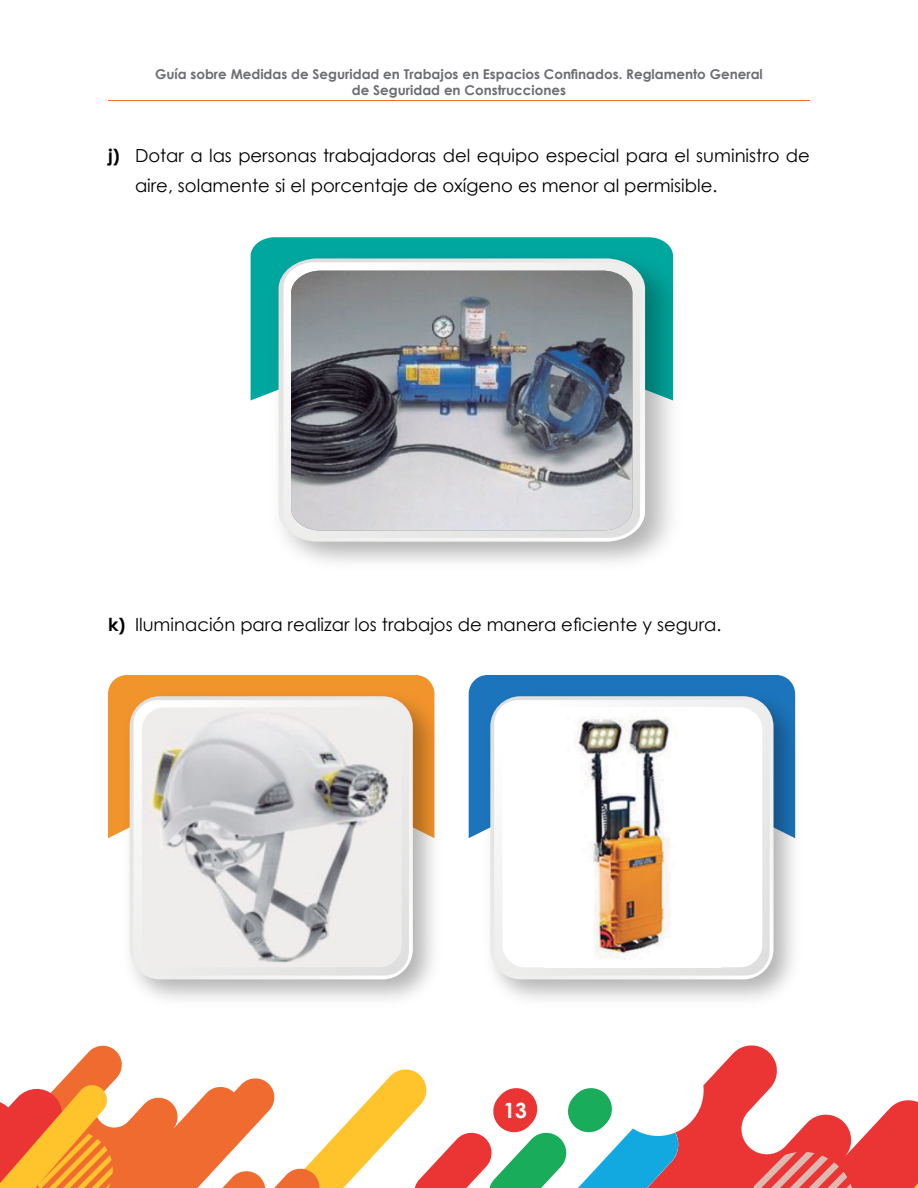
<style>
.page{position:relative;width:918px;height:1188px;background:#fff}
.page>*{position:absolute;margin:0;border:0;box-sizing:border-box;transform-origin:0 0}
.t1{font:700 21px "Century Gothic";color:#fff}
.t2{font:18px/30px "Century Gothic";color:#000}
.t3{font:700 13.5px/16.2px "Century Gothic";color:#6d6e71;text-align:center}
.s1{font-weight:700}
</style>
<div class="page">
<svg style="left:251px;top:237px;width:415px;height:163px;background:#0faca3"></svg>
<img style="left:259px;top:243px;width:415px;height:320px">
<svg style="left:279px;top:258px;width:366px;height:284px"></svg>
<svg style="left:284px;top:262px;width:356px;height:276px"></svg>
<img style="left:291px;top:271px;width:341px;height:260px">
<div style="left:108px;top:675px;width:321px;height:163px;background:#f2942c"></div>
<img style="left:115px;top:681px;width:320px;height:319px">
<svg style="left:130px;top:696px;width:283px;height:283px"></svg>
<svg style="left:134px;top:700px;width:275px;height:276px"></svg>
<div style="left:469px;top:675px;width:321px;height:163px;background:#1c75bc"></div>
<img style="left:475px;top:681px;width:321px;height:319px">
<svg style="left:490px;top:696px;width:284px;height:283px"></svg>
<svg style="left:494px;top:700px;width:276px;height:276px"></svg>
<img style="left:142px;top:707px;width:260px;height:260px">
<div style="left:502px;top:707px;width:260px;height:260px;background:#fff;border-radius:23px"></div>
<img style="left:575px;top:717px;width:96px;height:243px">
<svg style="left:680px;top:1045px;width:97px;height:143px;fill:#eb3535"></svg>
<svg style="left:321px;top:1069px;width:359px;height:119px"></svg>
<svg style="left:117px;top:1052px;width:204px;height:136px"></svg>
<svg style="left:751px;top:1083px;width:167px;height:105px"></svg>
<svg style="left:0;top:1045px;width:117px;height:143px"></svg>
<hr style="left:108px;top:100px;width:702px;height:1px;background:#f36c31">
<p class="t3" style="left:155px;top:66px;width:609px">Guía sobre Medidas de Seguridad en Trabajos en Espacios Confinados. Reglamento General de Seguridad en Construcciones</p>
<p class="t2" style="left:135px;top:140px;width:676px;text-indent:-27px"><span class="s1">j)</span> Dotar a las personas trabajadoras del equipo especial para el suministro de aire, solamente si el porcentaje de oxígeno es menor al permisible.</p>
<p class="t2" style="left:108px;top:609px;width:615px"><span class="s1">k)</span> Iluminación para realizar los trabajos de manera eficiente y segura.</p>
<p class="t1" style="left:503px;top:1095px;width:25px">13</p>
</div>
